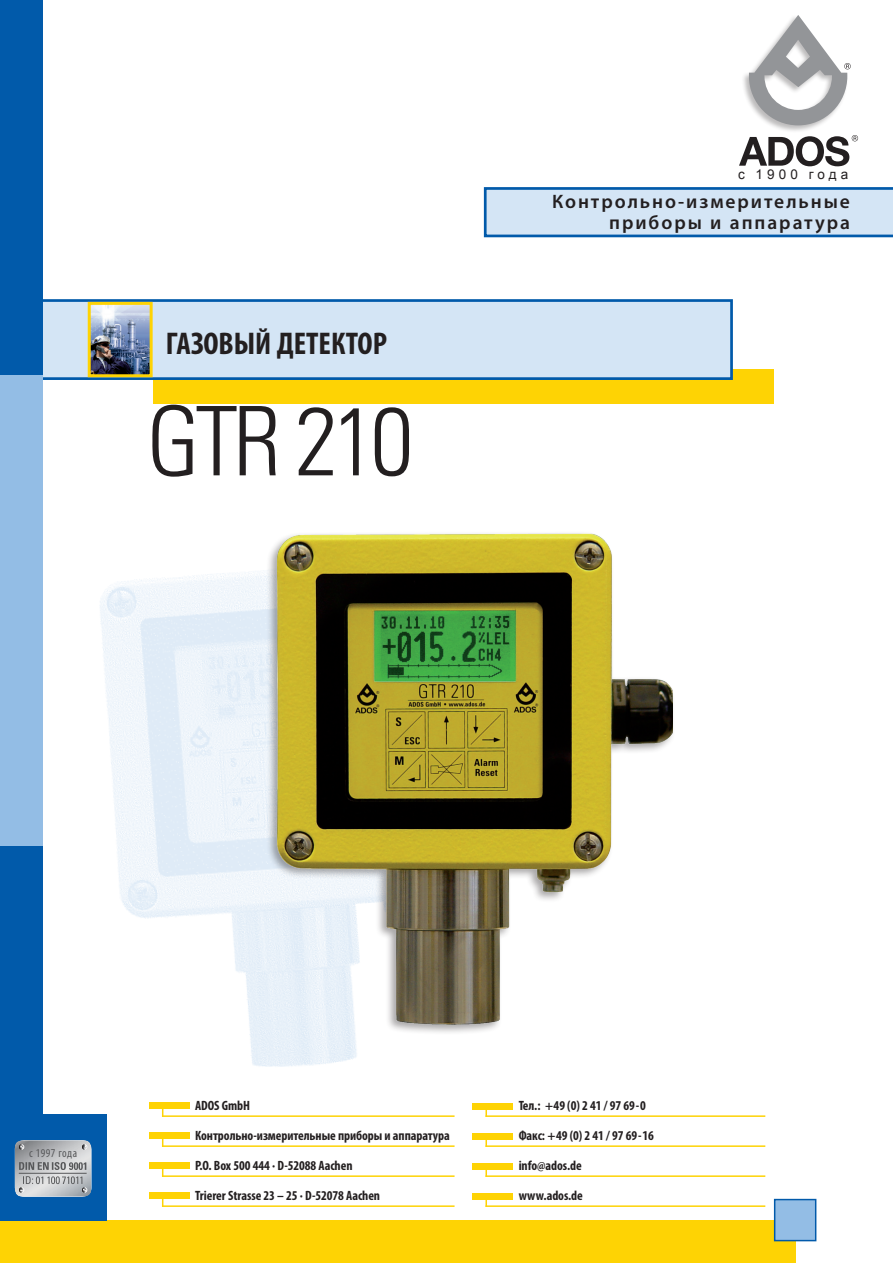
<style>
.page{position:relative;width:893px;height:1263px;background:#fff}
.page>*{position:absolute;margin:0;border:0;box-sizing:border-box;transform-origin:0 0}
.t1{font:300 condensed 96px "Univers LT Std";letter-spacing:-.05em;color:#231f20}
.t2{font:700 condensed 31.5px "Myriad Pro";color:#231f20}
.t3{font:600 19.5px/21px "Myriad Pro";letter-spacing:.1em;color:#231f20;text-align:right}
.t4{font:700 condensed 13.5px "Myriad Pro";letter-spacing:-.005em;color:#231f20}
.t5{font:13.5px "Arial";letter-spacing:.305em;color:#231f20}
.t6{font:condensed 12px "Myriad Pro";letter-spacing:.04em;color:#57585a}
</style>
<div class="page">
<svg style="left:484px;top:187px;width:409px;height:50px;background:#bdd5ec"></svg>
<div style="left:153px;top:370px;width:621px;height:34px;background:#fed304"></div>
<svg style="left:43px;top:299px;width:691px;height:81px;background:#c4daef"></svg>
<img style="left:92px;top:306px;width:57px;height:67px">
<div style="left:88px;top:302px;width:65px;height:75px;border:3px solid #fed304"></div>
<div style="left:0;top:1220px;width:795px;height:43px;background:#fed304"></div>
<div style="left:774px;top:1199px;width:42px;height:42px;background:#93bde5;border:2px solid #015aaa"></div>
<hr style="left:162px;top:1115px;width:293px;height:2px;background:#fed304">
<hr style="left:485px;top:1115px;width:280px;height:2px;background:#fed304">
<svg style="left:485px;top:1109px;width:2px;height:8px"></svg>
<hr style="left:162px;top:1145px;width:293px;height:2px;background:#fed304">
<div style="left:149px;top:1133px;width:40px;height:6px;background:#fed304"></div>
<hr style="left:485px;top:1145px;width:280px;height:2px;background:#fed304">
<svg style="left:485px;top:1139px;width:2px;height:8px"></svg>
<div style="left:472px;top:1133px;width:41px;height:6px;background:#fed304"></div>
<hr style="left:162px;top:1175px;width:293px;height:2px;background:#fed304">
<div style="left:149px;top:1163px;width:40px;height:6px;background:#fed304"></div>
<hr style="left:485px;top:1175px;width:280px;height:2px;background:#fed304">
<svg style="left:485px;top:1169px;width:2px;height:8px"></svg>
<div style="left:472px;top:1163px;width:41px;height:6px;background:#fed304"></div>
<hr style="left:162px;top:1205px;width:293px;height:2px;background:#fed304">
<div style="left:149px;top:1193px;width:40px;height:6px;background:#fed304"></div>
<hr style="left:485px;top:1205px;width:280px;height:2px;background:#fed304">
<svg style="left:485px;top:1199px;width:2px;height:8px"></svg>
<div style="left:472px;top:1193px;width:41px;height:6px;background:#fed304"></div>
<img style="left:100px;top:572px;width:413px;height:537px">
<img style="left:266px;top:533px;width:407px;height:503px">
<svg style="left:739px;top:15px;width:119px;height:151px"></svg>
<div style="left:0;top:374px;width:43px;height:472px;background:#93bde5"></div>
<div style="left:0;top:0;width:43px;height:374px;background:#015aaa"></div>
<div style="left:0;top:846px;width:43px;height:353px;background:#015aaa"></div>
<div style="left:0;top:1114px;width:106px;height:106px;background:#015aaa"></div>
<div style="left:14px;top:1138px;width:79px;height:55px;background:#fff;opacity:.75"></div>
<div style="left:14px;top:1142px;width:79px;height:55px;background:#231f20;opacity:.75"></div>
<svg style="left:17px;top:1143px;width:72px;height:51px;background:#b4b6b8"></svg>
<h2 class="t2" style="left:166px;top:323px;width:223px">ГАЗОВЫЙ ДЕТЕКТОР</h2>
<h1 class="t1" style="left:147px;top:384px;width:268px">GTR 210</h1>
<p class="t5" style="left:738px;top:166px;width:111px">с 1900 года</p>
<h3 class="t3" style="left:552px;top:190px;width:299px">Контрольно-измерительные приборы и аппаратура</h3>
<p class="t6" style="left:29px;top:1145px;width:49px">с 1997 года</p>
<p class="t4" style="left:195px;top:1097px;width:56px">ADOS GmbH</p>
<p class="t4" style="left:195px;top:1127px;width:256px">Контрольно-измерительные приборы и аппаратура</p>
<p class="t4" style="left:195px;top:1157px;width:159px">P.O. Box 500 444 · D-52088 Aachen</p>
<p class="t4" style="left:195px;top:1187px;width:187px">Trierer Strasse 23 – 25 · D-52078 Aachen</p>
<p class="t4" style="left:519px;top:1097px;width:129px">Тел.: +49 (0) 2 41 / 97 69 - 0</p>
<p class="t4" style="left:519px;top:1127px;width:137px">Факс: +49 (0) 2 41 / 97 69 - 16</p>
<p class="t4" style="left:519px;top:1157px;width:65px">info@ados.de</p>
<p class="t4" style="left:519px;top:1187px;width:66px">www.ados.de</p>
</div>
